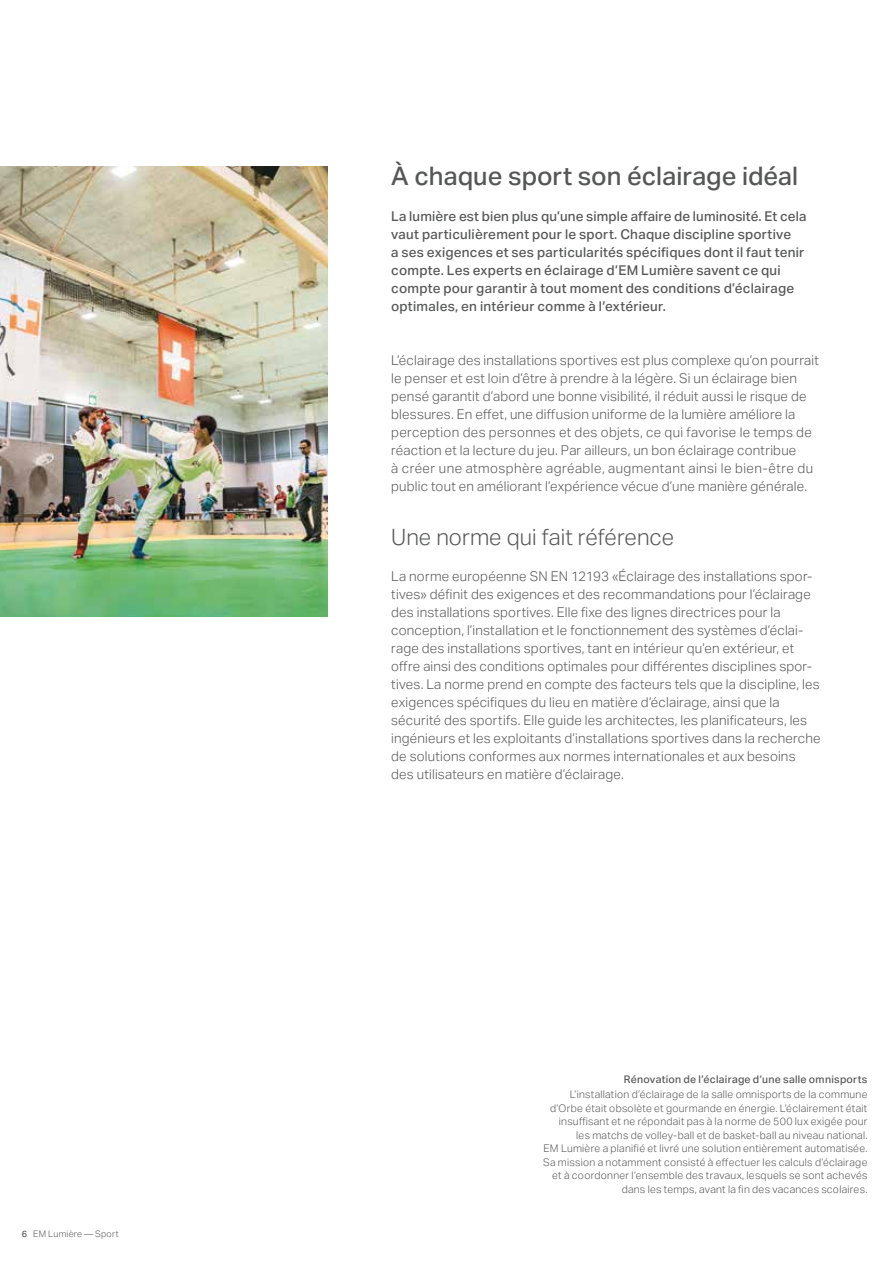
<style>
.page{position:relative;width:893px;height:1263px;background:#fff}
.page>*{position:absolute;margin:0;border:0;box-sizing:border-box;transform-origin:0 0}
.t1{font:500 25.5px "Aktiv Grotesk";color:#555756}
.t2{font:300 22.5px "Aktiv Grotesk";color:#555756}
.t3{font:300 13.5px/18px "Aktiv Grotesk";letter-spacing:.015em;color:#555756}
.t4{font:500 13.5px/18px "Aktiv Grotesk";letter-spacing:.02em;color:#555756}
.t5{font:300 10.5px/13.5px "Aktiv Grotesk";letter-spacing:.025em;color:#555756;text-align:right}
.t6{font:500 10.5px "Aktiv Grotesk";letter-spacing:.025em;color:#555756}
.t7{font:300 9px "Aktiv Grotesk";letter-spacing:.03em;color:#555756}
.s1{font-weight:500}
</style>
<div class="page">
<img style="left:0;top:167px;width:327px;height:450px">
<p class="t7" style="left:22px;top:1228px;width:98px"><span class="s1">6</span> EM Lumière — Sport</p>
<h1 class="t1" style="left:391px;top:161px;width:409px">À chaque sport son éclairage idéal</h1>
<p class="t4" style="left:391px;top:207px;width:417px">La lumière est bien plus qu’une simple affaire de luminosité. Et cela vaut particulièrement pour le sport. Chaque discipline sportive<br>a ses exigences et ses particularités spécifiques dont il faut tenir compte. Les experts en éclairage d’EM Lumière savent ce qui compte pour garantir à tout moment des conditions d’éclairage optimales, en intérieur comme à lʹextérieur.</p>
<p class="t3" style="left:391px;top:351px;width:429px">L’éclairage des installations sportives est plus complexe qu’on pourrait le penser et est loin d’être à prendre à la légère. Si un éclairage bien pensé garantit d’abord une bonne visibilité, il réduit aussi le risque de blessures. En effet, une diffusion uniforme de la lumière améliore la perception des personnes et des objets, ce qui favorise le temps de réaction et la lecture du jeu. Par ailleurs, un bon éclairage contribue<br>à créer une atmosphère agréable, augmentant ainsi le bien-être du public tout en améliorant l’expérience vécue d’une manière générale.</p>
<h2 class="t2" style="left:391px;top:524px;width:285px">Une norme qui fait référence</h2>
<p class="t3" style="left:391px;top:567px;width:431px">La norme européenne SN EN 12193 «Éclairage des installations spor&shy;tives» définit des exigences et des recommandations pour l’éclairage des installations sportives. Elle fixe des lignes directrices pour la conception, l’installation et le fonctionnement des systèmes d’éclai&shy;rage des installations sportives, tant en intérieur qu’en extérieur, et offre ainsi des conditions optimales pour différentes disciplines spor&shy;tives. La norme prend en compte des facteurs tels que la discipline, les exigences spécifiques du lieu en matière d’éclairage, ainsi que la sécurité des sportifs. Elle guide les architectes, les planificateurs, les ingénieurs et les exploitants d’installations sportives dans la recherche de solutions conformes aux normes internationales et aux besoins des utilisateurs en matière d’éclairage.</p>
<p class="t6" style="left:624px;top:1073px;width:245px">Rénovation de l’éclairage d’une salle omnisports</p>
<p class="t5" style="left:543px;top:1088px;width:326px">L’installation d’éclairage de la salle omnisports de la commune d’Orbe était obsolète et gourmande en énergie. L’éclairement était insuffisant et ne répondait pas à la norme de 500 lux exigée pour les matchs de volley-ball et de basket-ball au niveau national.<br>EM Lumière a planifié et livré une solution entièrement automatisée.<br>Sa mission a notamment consisté à effectuer les calculs d’éclairage et à coordonner l’ensemble des travaux, lesquels se sont achevés dans les temps, avant la fin des vacances scolaires.</p>
</div>
